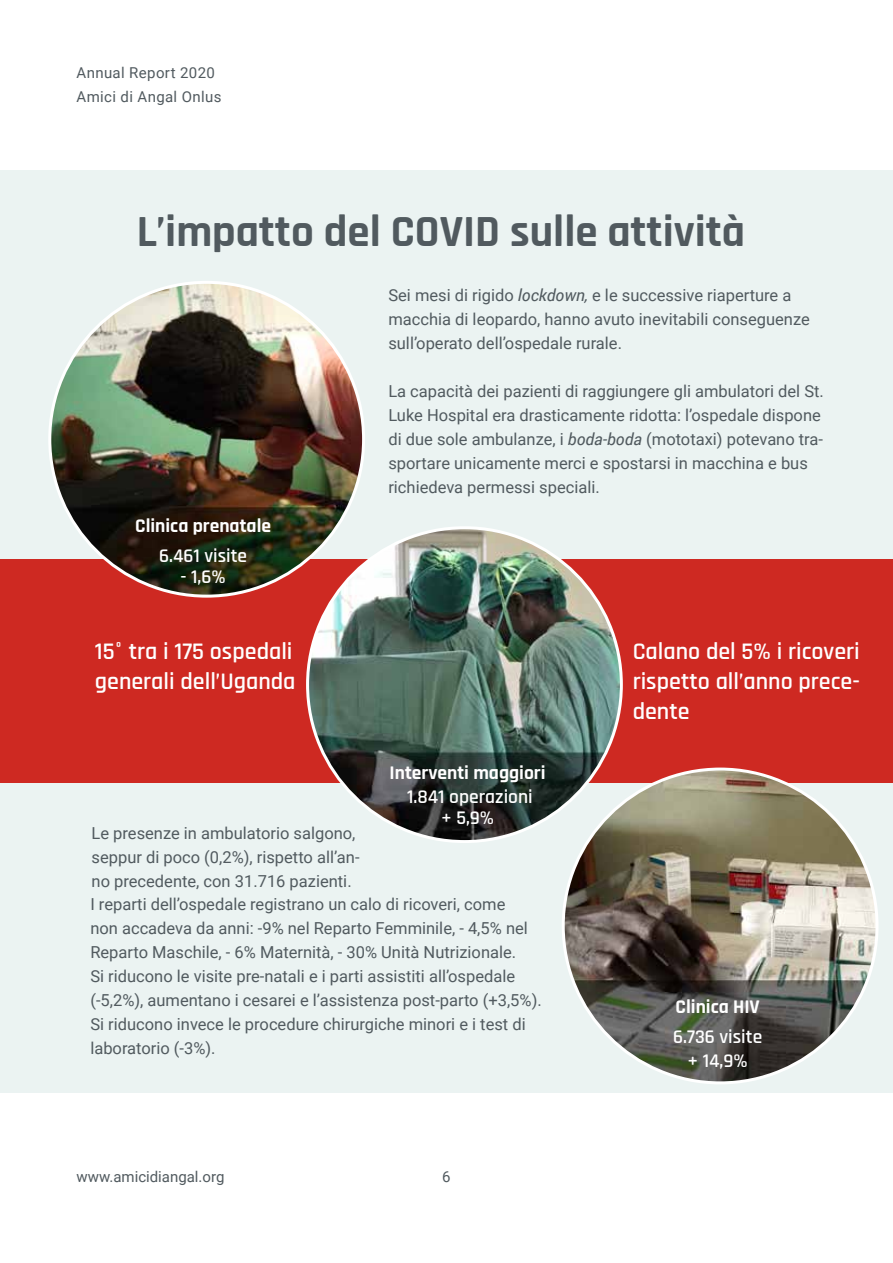
<style>
.page{position:relative;width:893px;height:1263px;background:#fff}
.page>*{position:absolute;margin:0;border:0;box-sizing:border-box;transform-origin:0 0}
.t1{font:700 45px "Rajdhani";color:#515a5f}
.t2{font:600 24px/30px "Rajdhani";color:#fff}
.t3{font:600 19.5px/24px "Rajdhani";color:#fff;text-align:center}
.t4{font:700 19.5px "Rajdhani";color:#fff}
.t5{font:16.5px/24px "Roboto";color:#515a5f}
.t6{font:15px/24px "Roboto";letter-spacing:.025em;color:#515a5f}
.t7{font:15px "Roboto";color:#515a5f}
.s1{font-style:italic}
</style>
<div class="page">
<div style="left:0;top:170px;width:893px;height:923px;background:#ebf3f2"></div>
<div style="left:0;top:559px;width:893px;height:223px;background:#ce2922"></div>
<img style="left:50px;top:282px;width:314px;height:314px;border-radius:157px">
<img style="left:563px;top:769px;width:314px;height:314px;border-radius:157px">
<img style="left:308px;top:528px;width:313px;height:313px;border-radius:157px">
<p class="t6" style="left:77px;top:60px;width:146px">Annual Report 2020<br>Amici di Angal Onlus</p>
<h1 class="t1" style="left:137px;top:204px;width:610px">L’impatto del COVID sulle attività</h1>
<p class="t4" style="left:135px;top:514px;width:137px">Clinica prenatale</p>
<p class="t3" style="left:159px;top:544px;width:90px">6.461 visite</p>
<p class="t3" style="left:180px;top:565px;width:47px">- 1,6%</p>
<p class="t5" style="left:388px;top:282px;width:423px">Sei mesi di rigido <span class="s1">lockdown,</span> e le successive riaperture a macchia di leopardo, hanno avuto inevitabili conseguenze sull’operato dell’ospedale rurale.</p>
<p class="t5" style="left:388px;top:378px;width:437px">La capacità dei pazienti di raggiungere gli ambulatori del St.<br>Luke Hospital era drasticamente ridotta: l’ospedale dispone di due sole ambulanze, i <span class="s1">boda-boda</span> (mototaxi) potevano tra&shy;sportare unicamente merci e spostarsi in macchina e bus richiedeva permessi speciali.</p>
<h2 class="t2" style="left:95px;top:635px;width:202px">15° tra i 175 ospedali generali dell’Uganda</h2>
<h2 class="t2" style="left:633px;top:635px;width:229px;text-align:justify">Calano del 5% i ricoveri rispetto all’anno prece&shy;dente</h2>
<p class="t5" style="left:92px;top:820px;width:269px">Le presenze in ambulatorio salgono, seppur di poco (0,2%), rispetto all’an&shy;no precedente, con 31.716 pazienti.</p>
<p class="t4" style="left:390px;top:761px;width:157px">Interventi maggiori</p>
<p class="t3" style="left:407px;top:786px;width:127px;line-height:21px">1.841 operazioni + 5,9%</p>
<p class="t5" style="left:90px;top:891px;width:453px">I reparti dell’ospedale registrano un calo di ricoveri, come<br>non accadeva da anni: -9% nel Reparto Femminile, - 4,5% nel Reparto Maschile, - 6% Maternità, - 30% Unità Nutrizionale.<br>Si riducono le visite pre-natali e i parti assistiti all’ospedale (-5,2%), aumentano i cesarei e l’assistenza post-parto (+3,5%).<br>Si riducono invece le procedure chirurgiche minori e i test di laboratorio (-3%).</p>
<p class="t7" style="left:77px;top:1166px;width:149px">www.amicidiangal.org</p>
<p class="t6" style="left:442px;top:1164px;width:10px">6</p>
<p class="t4" style="left:676px;top:995px;width:86px">Clinica HIV</p>
<p class="t3" style="left:673px;top:1025px;width:91px">6.736 visite + 14,9%</p>
</div>
